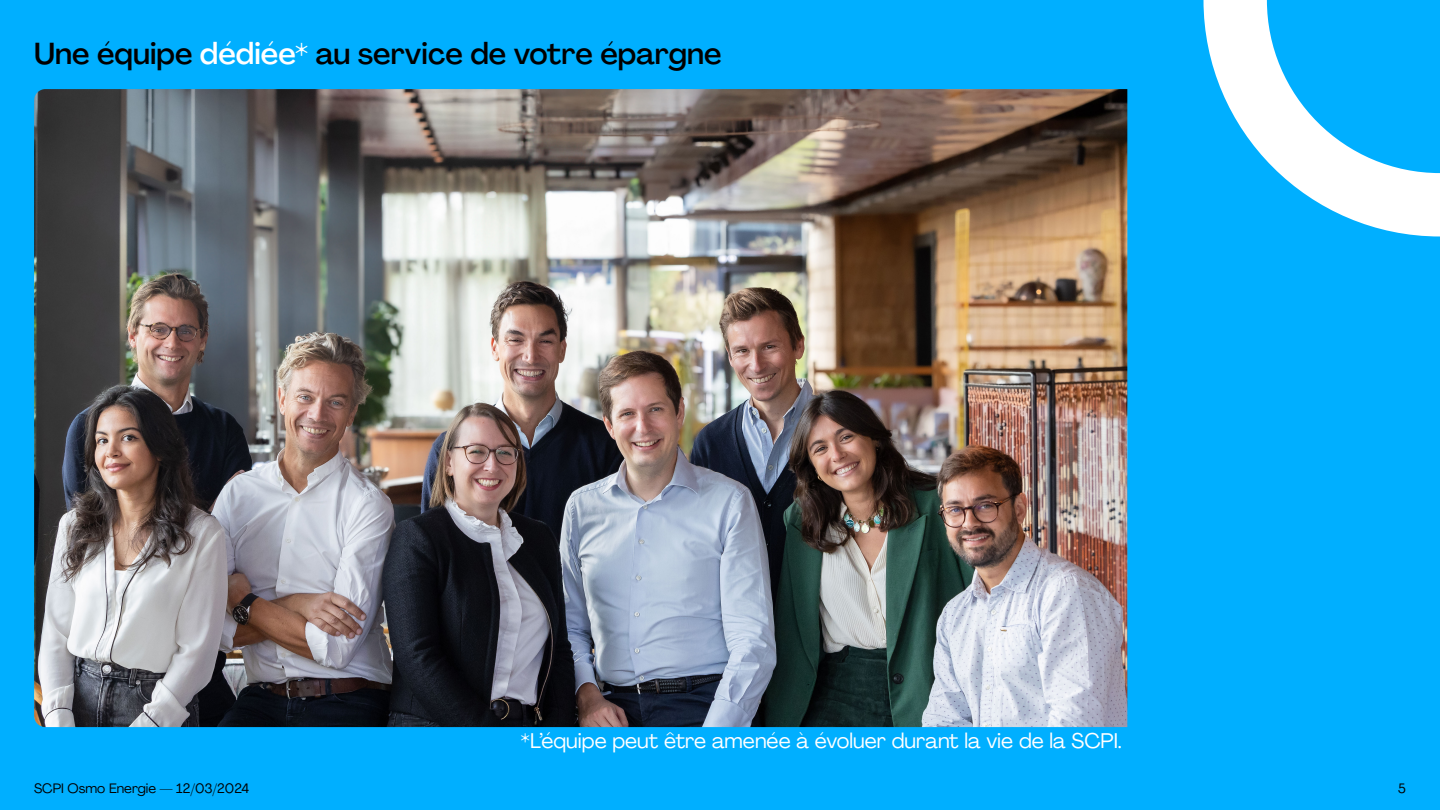
<style>
.page{position:relative;width:1440px;height:810px;background:#00afff}
.page>*{position:absolute;margin:0;border:0;box-sizing:border-box;transform-origin:0 0}
.t1{font:500 30px "PP Agrandir";color:#000}
.t2{font:21px "PP Agrandir";color:#fff}
.t3{font:13.5px "PP Agrandir";color:#000}
.s1{color:#fff}
</style>
<div class="page">
<img style="left:34px;top:89px;width:1093px;height:638px">
<svg style="left:1204px;top:0;width:236px;height:236px"></svg>
<p class="t1" style="left:34px;top:35px;width:689px">Une équipe <span class="s1">dédiée*</span> au service de votre épargne</p>
<p class="t2" style="left:520px;top:728px;width:603px">*L’équipe peut être amenée à évoluer durant la vie de la SCPI.</p>
<p class="t3" style="left:34px;top:780px;width:216px">SCPI Osmo Energie — 12/03/2024</p>
<p class="t3" style="left:1398px;top:780px;width:9px">5</p>
</div>
